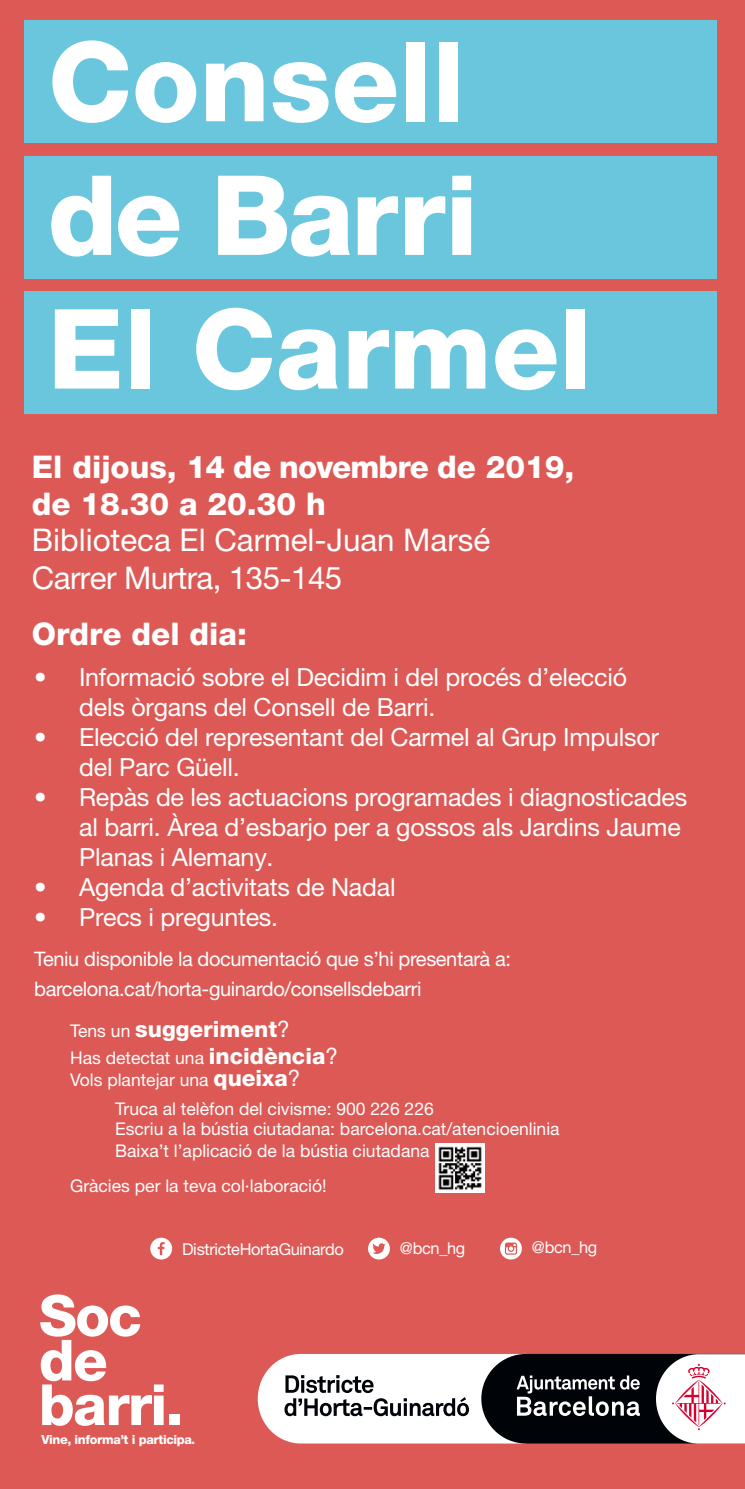
<style>
.page{position:relative;width:745px;height:1489px;background:#fff}
.page>*{position:absolute;margin:0;border:0;box-sizing:border-box;transform-origin:0 0}
.t1{font:800 110.88px/133.6px "Helvetica Neue LT Std";color:#fff}
.t2{font:800 56.75px/44.6px "Helvetica Neue LT Std";letter-spacing:-.03em;color:#fff}
.t3{font:800 31.25px/37.5px "Helvetica Neue LT Std";color:#fff}
.t4{font:31.25px/37.5px "Helvetica Neue LT Std";color:#fff}
.t5{font:25px/30px "Helvetica Neue LT Std";letter-spacing:-.01em;color:#fff}
.t6{font:800 22.5px "Helvetica Neue LT Std";color:#fff}
.t7{font:20px/30px "Helvetica Neue LT Std";letter-spacing:-.02em;color:#fff}
.t8{font:17.5px/22.5px "Helvetica Neue LT Std";color:#fff}
.t9{font:16.38px "Helvetica Neue LT Std";letter-spacing:-.02em;color:#fff}
.t10{font:800 12.5px "Helvetica Neue LT Std";letter-spacing:-.03em;color:#fff}
.s1{font-weight:400;font-size:17.5px}
.s2{font-weight:400}
.s3{font-weight:800;font-size:22.5px}
.s4{font-size:22.5px}
</style>
<div class="page">
<div style="left:0;top:0;width:744px;height:1488px;background:#dd5955"></div>
<div style="left:24px;top:21px;width:692px;height:122px;background:#6ac6dd"></div>
<div style="left:24px;top:156px;width:692px;height:122px;background:#6ac6dd"></div>
<div style="left:24px;top:291px;width:692px;height:122px;background:#6ac6dd"></div>
<svg style="left:368px;top:1237px;width:21px;height:22px"></svg>
<svg style="left:150px;top:1237px;width:22px;height:22px"></svg>
<svg style="left:500px;top:1237px;width:21px;height:22px"></svg>
<img style="left:435px;top:1143px;width:49px;height:49px">
<svg style="left:257px;top:1353px;width:487px;height:90px;background:#a09a9c"></svg>
<h1 class="t1" style="left:48px;top:15px;width:545px">Consell de Barri<br>El Carmel</h1>
<p class="t3" style="left:32px;top:447px;width:544px">El dijous, 14 de novembre de 2019, de 18.30 a 20.30 h</p>
<p class="t4" style="left:32px;top:521px;width:459px">Biblioteca El Carmel-Juan Marsé<br>Carrer Murtra, 135-145</p>
<p class="t3" style="left:32px;top:614px;width:216px">Ordre del dia:</p>
<p class="t5" style="left:79px;top:661px;width:549px;text-indent:-45px">• Informació sobre el Decidim i del procés d’elecció dels òrgans del Consell de Barri.</p>
<p class="t5" style="left:79px;top:721px;width:581px;text-indent:-45px">• Elecció del representant del Carmel al Grup Impulsor del Parc Güell.</p>
<p class="t5" style="left:79px;top:781px;width:609px;text-indent:-45px">• Repàs de les actuacions programades i diagnosticades al barri. Àrea d’esbarjo per a gossos als Jardins Jaume<br>Planas i Alemany.</p>
<p class="t5" style="left:34px;top:871px;width:362px">• Agenda d’activitats de Nadal</p>
<p class="t5" style="left:34px;top:901px;width:245px">• Precs i preguntes.</p>
<p class="t7" style="left:34px;top:943px;width:478px">Teniu disponible la documentació que s’hi presentarà a: barcelona.cat/horta-guinardo/consellsdebarri</p>
<p class="t6" style="left:70px;top:1015px;width:221px"><span class="s1">Tens un</span> suggeriment<span class="s2">?</span></p>
<p class="t8" style="left:70px;top:1045px;width:269px">Has detectat una <span class="s3">incidència</span><span class="s4">?<br></span>Vols plantejar una <span class="s3">queixa</span><span class="s4">?</span></p>
<p class="t8" style="left:115px;top:1098px;width:446px;line-height:20px">Truca al telèfon del civisme: 900 226 226<br>Escriu a la bústia ciutadana: barcelona.cat/atencioenlinia</p>
<p class="t8" style="left:70px;top:1133px;width:361px;line-height:35px;text-indent:45px">Baixa’t l’aplicació de la bústia ciutadana<br>Gràcies per la teva col·laboració!</p>
<p class="t9" style="left:182px;top:1239px;width:163px">DistricteHortaGuinardo</p>
<p class="t9" style="left:399px;top:1238px;width:67px">@bcn_hg</p>
<p class="t9" style="left:531px;top:1237px;width:67px">@bcn_hg</p>
<h2 class="t2" style="left:39px;top:1292px;width:146px">Soc de barri.</h2>
<p class="t10" style="left:41px;top:1431px;width:155px">Vine, informa’t i participa.</p>
</div>
